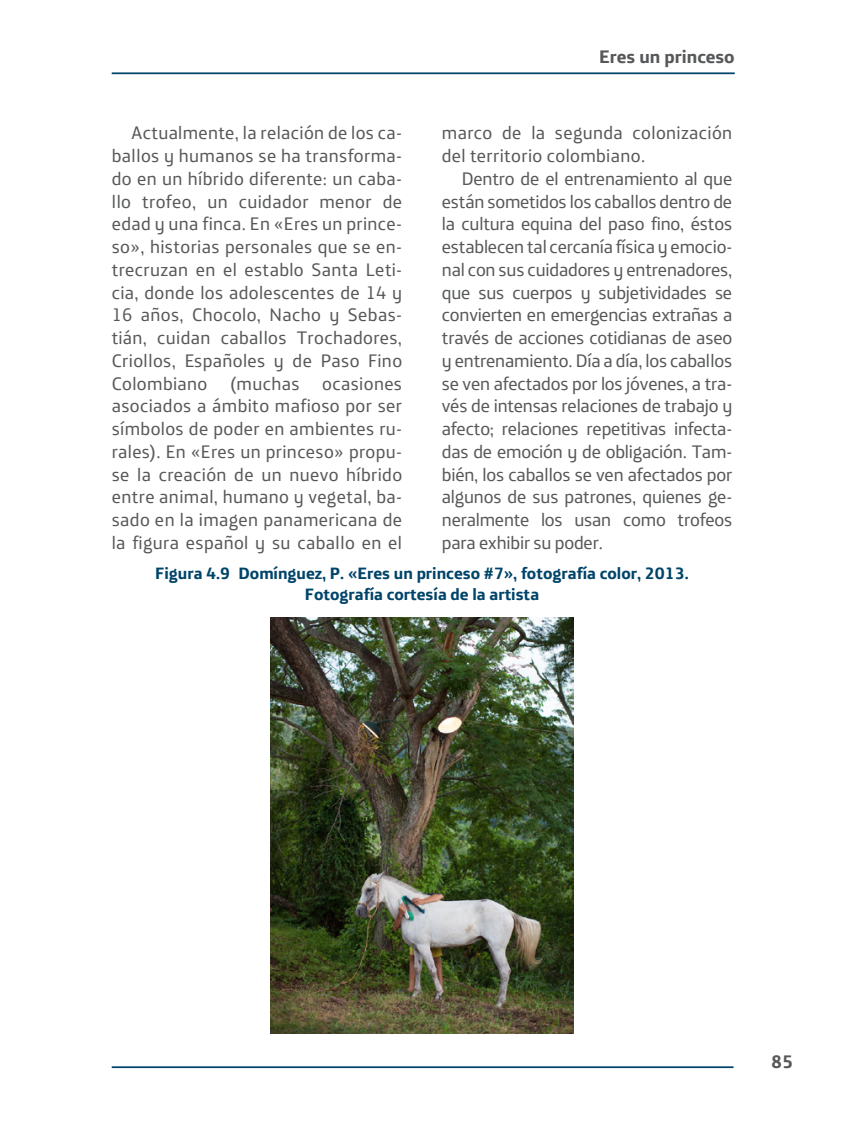
<style>
.page{position:relative;width:844px;height:1141px;background:#fff}
.page>*{position:absolute;margin:0;border:0;box-sizing:border-box;transform-origin:0 0}
.txtsangrado{font:18.38px/22.8px "Telefonica Text";letter-spacing:.02em;color:#57585a;text-align:justify}
._00_folios{font:700 18.38px "Telefonica Text";color:#57585a}
.figuratitulo{font:700 16.62px/21px "Telefonica Text";color:#00446a;text-align:center}
</style>
<div class="page">
<hr style="left:112px;top:72px;width:622px;height:2px;background:#00446a">
<hr style="left:112px;top:1066px;width:621px;height:2px;background:#00446a">
<img style="left:270px;top:617px;width:303px;height:417px">
<p class="_00_folios" style="left:599px;top:41px;width:137px">Eres un princeso</p>
<p class="txtsangrado" style="left:112px;top:120px;width:292px;text-indent:20px">Actualmente, la relación de los ca&shy;ballos y humanos se ha transforma&shy;do en un híbrido diferente: un caba&shy;llo trofeo, un cuidador menor de edad y una finca. En «Eres un prince&shy;so», historias personales que se en&shy;trecruzan en el establo Santa Leti&shy;cia, donde los adolescentes de 14 y 16 años, Chocolo, Nacho y Sebas&shy;tián, cuidan caballos Trochadores, Criollos, Españoles y de Paso Fino Colombiano (muchas ocasiones asociados a ámbito mafioso por ser símbolos de poder en ambientes ru&shy;rales). En «Eres un princeso» propu&shy;se la creación de un nuevo híbrido entre animal, humano y vegetal, ba&shy;sado en la imagen panamericana de la figura español y su caballo en el</p>
<p class="txtsangrado" style="left:441px;top:120px;width:292px">marco de la segunda colonización del territorio colombiano.</p>
<p class="txtsangrado" style="left:441px;top:165px;width:292px;text-indent:20px">Dentro de el entrenamiento al que están sometidos los caballos dentro de la cultura equina del paso fino, éstos establecen tal cercanía física y emocio&shy;nal con sus cuidadores y entrenadores, que sus cuerpos y subjetividades se convierten en emergencias extrañas a través de acciones cotidianas de aseo y entrenamiento. Día a día, los caballos se ven afectados por los jóvenes, a tra&shy;vés de intensas relaciones de trabajo y afecto; relaciones repetitivas infecta&shy;das de emoción y de obligación. Tam&shy;bién, los caballos se ven afectados por algunos de sus patrones, quienes ge&shy;neralmente los usan como trofeos para exhibir su poder.</p>
<p class="figuratitulo" style="left:155px;top:561px;width:535px">Figura 4.9 Domínguez, P. «Eres un princeso #7», fotografía color, 2013.<br>Fotografía cortesía de la artista</p>
<p class="_00_folios" style="left:770px;top:1045px;width:24px">85</p>
</div>
